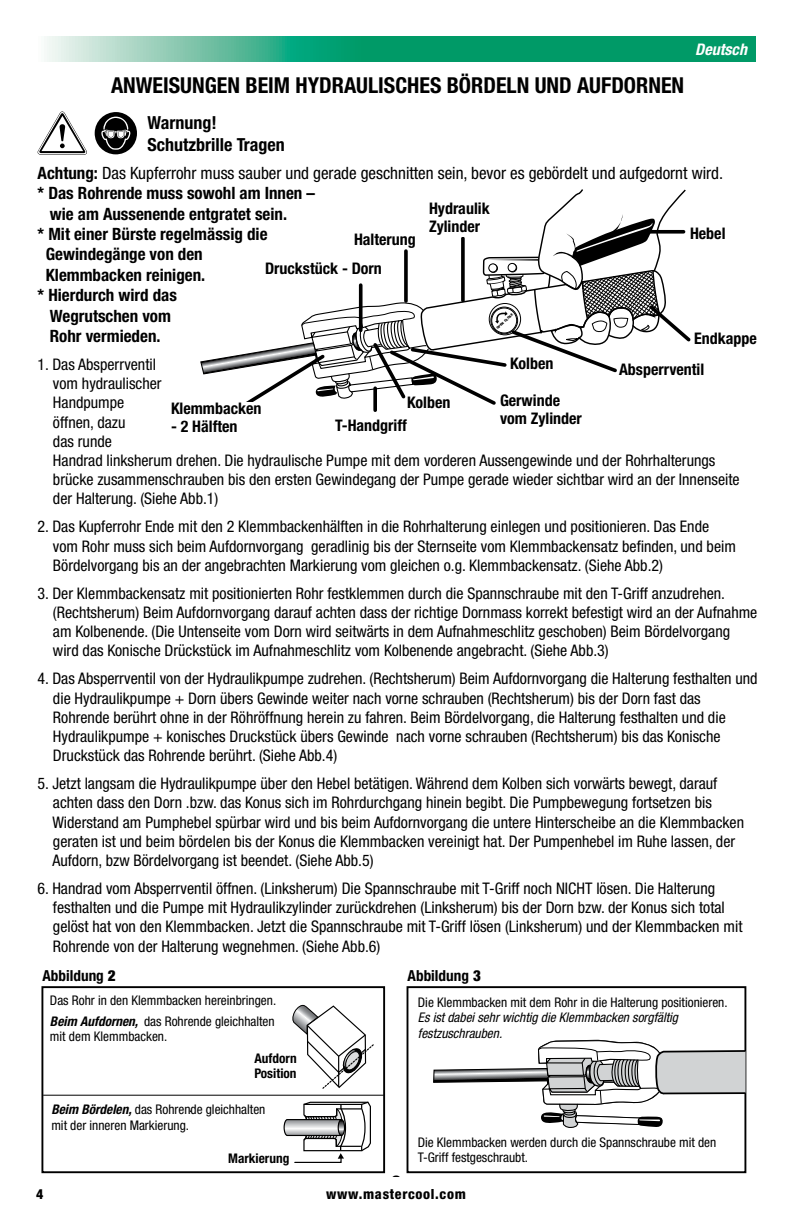
<style>
.page{position:relative;width:792px;height:1224px;background:#fff}
.page>*{position:absolute;margin:0;border:0;box-sizing:border-box;transform-origin:0 0}
.t1{font:700 condensed 22px "Helvetica Neue";color:#000}
.t2{font:700 condensed 19px "Helvetica Neue";color:#000}
.t3{font:700 condensed 18px/21.6px "Helvetica Neue";color:#000}
.t4{font:700 condensed 17px "Helvetica Neue";color:#000}
.t5{font:condensed 17px "Helvetica Neue";color:#000}
.t6{font:condensed 16px/19.2px "Helvetica Neue";color:#000}
.t7{font:700 condensed 16px/18px "Helvetica Neue";color:#000}
.t8{font:italic 700 condensed 16px "Helvetica Neue";color:#fff}
.t9{font:700 condensed 15.2px "Helvetica Neue";color:#000}
.t10{font:700 condensed 14.4px/16.2px "Helvetica Neue";color:#000;text-align:center;scale:1.25 1}
.t11{font:800 condensed 14px "Helvetica Neue";letter-spacing:.05em;color:#000}
.t12{font:condensed 13.4px/15.2px "Helvetica Neue";color:#000}
.t13{font:italic condensed 13.4px/15.2px "Helvetica Neue";color:#000}
.t14{font:700 condensed 13.4px/15.2px "Helvetica Neue";color:#000}
.t15{font:900 condensed 3.2px "Helvetica Neue";color:#000;scale:1.26 1}
.s1{font-weight:700}
.s2{font-weight:900}
.s3{font-weight:700;font-style:italic}
</style>
<div class="page">
<svg style="left:47px;top:36px;width:709px;height:26px;background:#30ac83"></svg>
<div style="left:407px;top:986px;width:339px;height:187px;background:#fff;border:2px solid #000"></div>
<div style="left:41px;top:986px;width:344px;height:187px;background:#fff;border:2px solid #000"></div>
<svg style="left:292px;top:1004px;width:82px;height:85px"></svg>
<svg style="left:283px;top:1101px;width:88px;height:62px"></svg>
<svg style="left:433px;top:1013px;width:314px;height:120px"></svg>
<hr style="left:43px;top:1095px;width:341px;height:1px;background:#000">
<svg style="left:200px;top:189px;width:491px;height:223px"></svg>
<div style="left:690px;top:227px;width:78px;height:24px;background:#fff"></div>
<div style="left:619px;top:363px;width:99px;height:36px;background:#fff"></div>
<div style="left:510px;top:357px;width:56px;height:34px;background:#fff"></div>
<div style="left:500px;top:394px;width:101px;height:41px;background:#fff"></div>
<div style="left:407px;top:396px;width:60px;height:24px;background:#fff"></div>
<div style="left:429px;top:202px;width:78px;height:35px;background:#fff"></div>
<div style="left:354px;top:233px;width:71px;height:16px;background:#fff"></div>
<div style="left:265px;top:262px;width:130px;height:20px;background:#fff"></div>
<div style="left:171px;top:402px;width:123px;height:39px;background:#fff"></div>
<svg style="left:94px;top:112px;width:43px;height:43px"></svg>
<svg style="left:38px;top:112px;width:49px;height:43px"></svg>
<h1 class="t1" style="left:111px;top:72px;width:575px">ANWEISUNGEN BEIM HYDRAULISCHES BÖRDELN UND AUFDORNEN</h1>
<p class="t3" style="left:147px;top:112px;width:139px">Warnung!<br>Schutzbrille Tragen</p>
<p class="t8" style="left:695px;top:40px;width:53px">Deutsch</p>
<p class="t5" style="left:38px;top:163px;width:687px"><span class="s1">Achtung:</span> Das Kupferrohr muss sauber und gerade geschnitten sein, bevor es gebördelt und aufgedornt wird.</p>
<p class="t4" style="left:38px;top:183px;width:279px">* Das Rohrende muss sowohl am Innen –</p>
<p class="t4" style="left:50px;top:203px;width:239px">wie am Aussenende entgratet sein.</p>
<p class="t4" style="left:38px;top:224px;width:231px">* Mit einer Bürste regelmässig die</p>
<p class="t4" style="left:46px;top:244px;width:159px">Gewindegänge von den</p>
<p class="t4" style="left:46px;top:264px;width:161px">Klemmbacken reinigen.</p>
<p class="t4" style="left:38px;top:285px;width:141px">* Hierdurch wird das</p>
<p class="t4" style="left:50px;top:305px;width:123px">Wegrutschen vom</p>
<p class="t4" style="left:50px;top:326px;width:112px">Rohr vermieden.</p>
<p class="t6" style="left:53px;top:355px;width:688px;text-indent:-15px">1. Das Absperrventil<br>vom hydraulischer<br>Handpumpe<br>öffnen, dazu<br>das runde<br>Handrad linksherum drehen. Die hydraulische Pumpe mit dem vorderen Aussengewinde und der Rohrhalterungs brücke zusammenschrauben bis den ersten Gewindegang der Pumpe gerade wieder sichtbar wird an der Innenseite der Halterung. (Siehe Abb.1)</p>
<p class="t6" style="left:53px;top:517px;width:684px;text-indent:-15px">2. Das Kupferrohr Ende mit den 2 Klemmbackenhälften in die Rohrhalterung einlegen und positionieren. Das Ende vom Rohr muss sich beim Aufdornvorgang geradlinig bis der Sternseite vom Klemmbackensatz befinden, und beim<br>Bördelvorgang bis an der angebrachten Markierung vom gleichen o.g. Klemmbackensatz. (Siehe Abb.2)</p>
<p class="t6" style="left:53px;top:583px;width:706px;text-indent:-15px">3. Der Klemmbackensatz mit positionierten Rohr festklemmen durch die Spannschraube mit den T-Griff anzudrehen. (Rechtsherum) Beim Aufdornvorgang darauf achten dass der richtige Dornmass korrekt befestigt wird an der Aufnahme am Kolbenende. (Die Untenseite vom Dorn wird seitwärts in dem Aufnahmeschlitz geschoben) Beim Bördelvorgang wird das Konische Drückstück im Aufnahmeschlitz vom Kolbenende angebracht. (Siehe Abb.3)</p>
<p class="t6" style="left:53px;top:669px;width:706px;text-indent:-15px">4. Das Absperrventil von der Hydraulikpumpe zudrehen. (Rechtsherum) Beim Aufdornvorgang die Halterung festhalten und die Hydraulikpumpe + Dorn übers Gewinde weiter nach vorne schrauben (Rechtsherum) bis der Dorn fast das Rohrende berührt ohne in der Röhröffnung herein zu fahren. Beim Bördelvorgang, die Halterung festhalten und die Hydraulikpumpe + konisches Druckstück übers Gewinde nach vorne schrauben (Rechtsherum) bis das Konische Druckstück das Rohrende berührt. (Siehe Abb.4)</p>
<p class="t6" style="left:52px;top:774px;width:693px;text-indent:-15px">5. Jetzt langsam die Hydraulikpumpe über den Hebel betätigen. Während dem Kolben sich vorwärts bewegt, darauf achten dass den Dorn .bzw. das Konus sich im Rohrdurchgang hinein begibt. Die Pumpbewegung fortsetzen bis Widerstand am Pumphebel spürbar wird und bis beim Aufdornvorgang die untere Hinterscheibe an die Klemmbacken geraten ist und beim bördelen bis der Konus die Klemmbacken vereinigt hat. Der Pumpenhebel im Ruhe lassen, der Aufdorn, bzw Bördelvorgang ist beendet. (Siehe Abb.5)</p>
<p class="t6" style="left:53px;top:879px;width:691px;text-indent:-15px">6. Handrad vom Absperrventil öffnen. (Linksherum) Die Spannschraube mit T-Griff noch NICHT lösen. Die Halterung festhalten und die Pumpe mit Hydraulikzylinder zurückdrehen (Linksherum) bis der Dorn bzw. der Konus sich total gelöst hat von den Klemmbacken. Jetzt die Spannschraube mit T-Griff lösen (Linksherum) und der Klemmbacken mit Rohrende von der Halterung wegnehmen. (Siehe Abb.6)</p>
<p class="t7" style="left:429px;top:199px;width:62px">Hydraulik<br>Zylinder</p>
<p class="t10" style="left:431px;top:203px;width:56px">Hydraulic<br>Cylinder</p>
<p class="t10" style="left:691px;top:225px;width:41px">Handle</p>
<p class="t7" style="left:690px;top:224px;width:37px">Hebel</p>
<p class="t7" style="left:265px;top:225px;width:152px;line-height:29px;text-indent:89px">Halterung<br>Druckstück - Dorn</p>
<p class="t10" style="left:389px;top:231px;width:29px">Yoke</p>
<p class="t10" style="left:330px;top:264px;width:47px">Adapter</p>
<p class="t15" style="left:496px;top:327px;width:18px;rotate:-42deg">OPEN CLOSE</p>
<p class="t7" style="left:619px;top:323px;width:139px;line-height:31px;text-indent:75px">Endkappe<br>Absperrventil</p>
<p class="t10" style="left:694px;top:332px;width:48px">End Cap</p>
<p class="t10" style="left:512px;top:354px;width:29px">Yoke</p>
<p class="t10" style="left:502px;top:394px;width:49px">Cylinder<br>Thread</p>
<p class="t7" style="left:510px;top:354px;width:45px">Kolben</p>
<p class="t7" style="left:500px;top:391px;width:83px">Gerwinde vom Zylinder</p>
<p class="t10" style="left:621px;top:362px;width:34px">Relief</p>
<p class="t7" style="left:407px;top:393px;width:45px">Kolben</p>
<p class="t10" style="left:407px;top:397px;width:37px">Piston</p>
<p class="t7" style="left:171px;top:399px;width:92px">Klemmbacken</p>
<p class="t7" style="left:171px;top:417px;width:68px">- 2 Hälften</p>
<p class="t10" style="left:197px;top:400px;width:40px;line-height:18px">Die<br>Blocks</p>
<p class="t7" style="left:335px;top:416px;width:73px">T-Handgriff</p>
<p class="t10" style="left:338px;top:419px;width:65px">"T" Handle</p>
<p class="t9" style="left:42px;top:966px;width:75px">Abbildung <span class="s2">2</span></p>
<p class="t9" style="left:408px;top:966px;width:75px">Abbildung <span class="s2">3</span></p>
<p class="t12" style="left:50px;top:989px;width:228px;line-height:21px">Das Rohr in den Klemmbacken hereinbringen.<br><span class="s3">Beim Aufdornen,</span> das Rohrende gleichhalten</p>
<p class="t12" style="left:50px;top:1028px;width:119px">mit dem Klemmbacken.</p>
<p class="t14" style="left:254px;top:1050px;width:44px">Aufdorn<br>Position</p>
<p class="t12" style="left:51px;top:1102px;width:216px"><span class="s3">Beim Bördelen,</span> das Rohrende gleichhalten mit der inneren Markierung.</p>
<p class="t12" style="left:189px;top:1100px;width:5px">.</p>
<p class="t14" style="left:228px;top:1151px;width:63px">Markierung</p>
<p class="t12" style="left:418px;top:995px;width:311px">Die Klemmbacken mit dem Rohr in die Halterung positionieren.</p>
<p class="t13" style="left:418px;top:1010px;width:262px">Es ist dabei sehr wichtig die Klemmbacken sorgfältig festzuschrauben.</p>
<p class="t12" style="left:418px;top:1135px;width:300px">Die Klemmbacken werden durch die Spannschraube mit den<br>T-Griff festgeschraubt.</p>
<p class="t2" style="left:392px;top:1171px;width:11px">2</p>
<p class="t11" style="left:36px;top:1186px;width:9px">4</p>
<p class="t11" style="left:326px;top:1186px;width:141px">www.mastercool.com</p>
</div>
